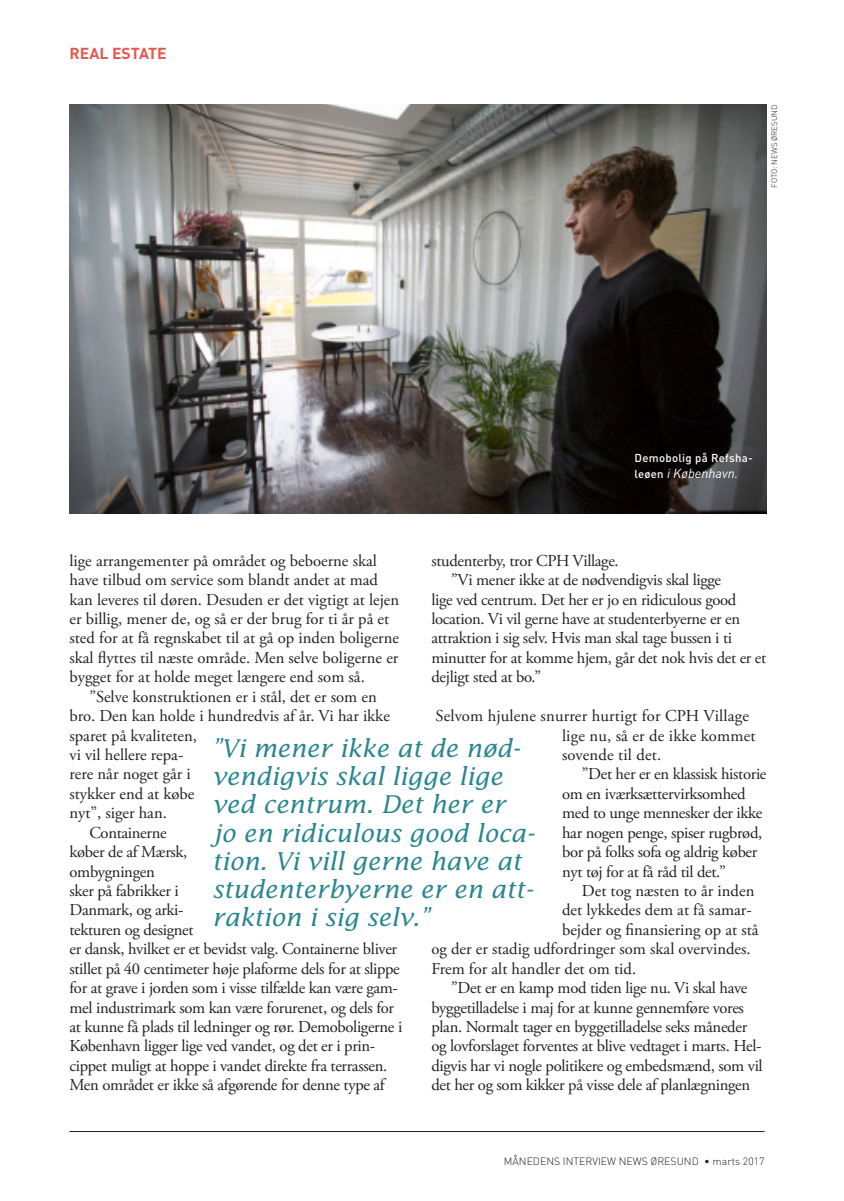
<style>
.page{position:relative;width:844px;height:1201px;background:#fff}
.page>*{position:absolute;margin:0;border:0;box-sizing:border-box;transform-origin:0 0}
.Citat{font:italic 24.5px/28px "Lucida Std";color:#29868f}
.Bröd_med_indrag{font:16.62px/19.4px "Adobe Garamond Pro";letter-spacing:-.02em;color:#231f20}
.Bröd_utan_indrag{font:16.62px/19.4px "Adobe Garamond Pro";color:#231f20}
.Bröd_med_indrag-2{font:16.62px/19.4px "Adobe Garamond Pro";color:#231f20}
.t1{font:700 15.75px "DIN";color:#e5584d}
.Bildtext{font:italic 13.12px "DIN";color:#fff}
.Bildtext-2{font:500 11.38px "DIN";letter-spacing:.025em;color:#fff}
.källa{font:300 10.5px "DIN";color:#231f20}
.Fotobyline{font:300 7.88px "DIN";color:#231f20}
.s1{font-weight:500;font-style:normal;font-size:11.38px}
</style>
<div class="page">
<hr style="left:69px;top:1131px;width:695px;height:1px;background:#231f20">
<img style="left:69px;top:104px;width:697px;height:409px">
<p class="t1" style="left:69px;top:43px;width:99px">REAL ESTATE</p>
<p class="Fotobyline" style="left:769px;top:187px;width:84px;rotate:-90deg">FOTO: NEWS ØRESUND</p>
<p class="Bildtext-2" style="left:634px;top:450px;width:120px">Demobolig på Refsha-</p>
<p class="Bildtext" style="left:634px;top:465px;width:105px"><span class="s1">leøen</span> i København.</p>
<p class="Bröd_utan_indrag" style="left:69px;top:551px;width:331px">lige arrangementer på området og beboerne skal have tilbud om service som blandt andet at mad kan leveres til døren. Desuden er det vigtigt at lejen er billig, mener de, og så er der brug for ti år på et sted for at få regnskabet til at gå op inden boligerne skal flyttes til næste område. Men selve boligerne er bygget for at holde meget længere end som så.</p>
<p class="Bröd_med_indrag-2" style="left:69px;top:687px;width:322px;text-indent:20px">”Selve konstruktionen er i stål, det er som en bro. Den kan holde i hundredvis af år. Vi har ikke sparet på kvaliteten,<br>vi vil hellere repa-<br>rere når noget går i<br>stykker end at købe<br>nyt”, siger han.</p>
<p class="Bröd_med_indrag" style="left:69px;top:823px;width:334px;text-indent:20px">Containerne<br>køber de af Mærsk,<br>ombygningen<br>sker på fabrikker i<br>Danmark, og arki-<br>tekturen og designet<br>er dansk, hvilket er et bevidst valg. Containerne bliver stillet på 40 centimeter høje plaforme dels for at slippe for at grave i jorden som i visse tilfælde kan være gam&shy;mel industrimark som kan være forurenet, og dels for at kunne få plads til ledninger og rør. Demoboligerne i København ligger lige ved vandet, og det er i prin&shy;cippet muligt at hoppe i vandet direkte fra terrassen.<br>Men området er ikke så afgørende for denne type af</p>
<p class="Bröd_med_indrag" style="left:431px;top:551px;width:189px">studenterby, tror CPH Village.</p>
<p class="Bröd_med_indrag" style="left:431px;top:570px;width:336px;text-indent:20px">”Vi mener ikke at de nødvendigvis skal ligge<br>lige ved centrum. Det her er jo en ridiculous good location. Vi vil gerne have at studenterbyerne er en attraktion i sig selv. Hvis man skal tage bussen i ti minutter for at komme hjem, går det nok hvis det er et dejligt sted at bo.”</p>
<p class="Bröd_utan_indrag" style="left:562px;top:706px;width:195px;text-indent:-126px">Selvom hjulene snurrer hurtigt for CPH Village lige nu, så er de ikke kommet sovende til det.</p>
<p class="Bröd_med_indrag" style="left:562px;top:765px;width:206px;text-indent:20px">”Det her er en klassisk historie om en iværksættervirksomhed med to unge mennesker der ikke har nogen penge, spiser rugbrød, bor på folks sofa og aldrig køber nyt tøj for at få råd til det.”</p>
<p class="Bröd_med_indrag-2" style="left:581px;top:881px;width:174px">Det tog næsten to år inden</p>
<p class="Bröd_med_indrag-2" style="left:562px;top:901px;width:191px">det lykkedes dem at få samar-</p>
<p class="Bröd_med_indrag-2" style="left:562px;top:920px;width:198px">bejder og finansiering op at stå</p>
<p class="Bröd_med_indrag-2" style="left:431px;top:940px;width:321px">og der er stadig udfordringer som skal overvindes.</p>
<p class="Bröd_med_indrag-2" style="left:431px;top:959px;width:206px">Frem for alt handler det om tid.</p>
<p class="Bröd_med_indrag" style="left:431px;top:978px;width:333px;text-indent:20px">”Det er en kamp mod tiden lige nu. Vi skal have byggetilladelse i maj for at kunne gennemføre vores plan. Normalt tager en byggetilladelse seks måneder og lovforslaget forventes at blive vedtaget i marts. Hel&shy;digvis har vi nogle politikere og embedsmænd, som vil det her og som kikker på visse dele af planlægningen</p>
<p class="Citat" style="left:212px;top:734px;width:324px">”Vi mener ikke at de nød&shy;vendigvis skal ligge lige ved centrum. Det her er<br>jo en ridiculous good loca&shy;tion. Vi vill gerne have at studenterbyerne er en att&shy;raktion i sig selv.”</p>
<p class="källa" style="left:504px;top:1154px;width:262px">MÅNEDENS INTERVIEW NEWS ØRESUND • marts 2017</p>
</div>
